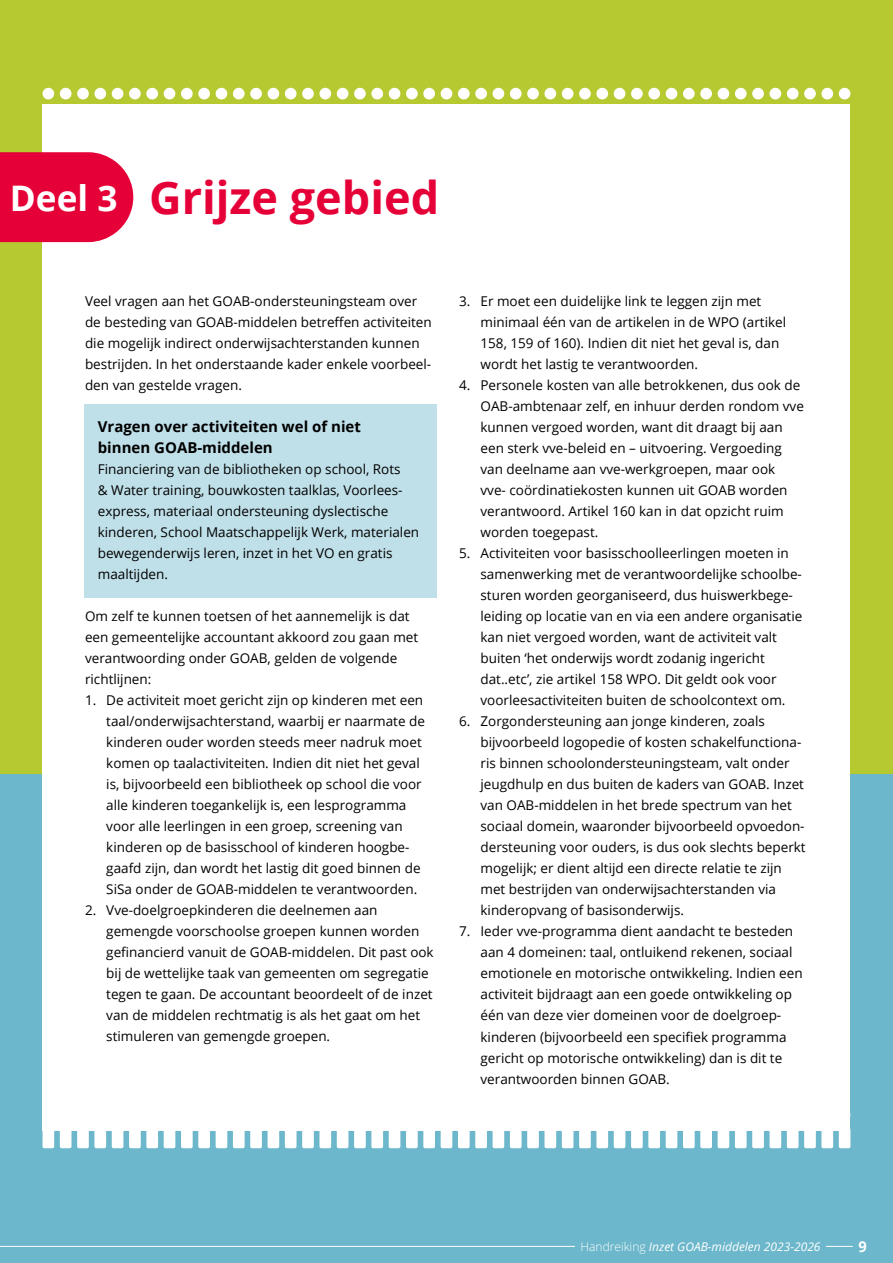
<style>
.page{position:relative;width:893px;height:1263px;background:#b6c930}
.page>*{position:absolute;margin:0;border:0;box-sizing:border-box;transform-origin:0 0}
.t1{font:700 45px "Open Sans";color:#e60038}
.t2{font:700 35.25px "Open Sans";color:#fff}
.t3{font:700 15px/21px "Open Sans";color:#000}
.t4{font:700 15px "Open Sans";color:#fff}
.t5{font:13.5px/21px "Open Sans";color:#000}
.t6{font:italic 12px "Open Sans";color:#fff}
.s1{font-weight:300;font-style:normal}
</style>
<div class="page">
<div style="left:0;top:774px;width:893px;height:489px;background:#6cb7cb"></div>
<div style="left:43px;top:104px;width:807px;height:1027px;background:#fff"></div>
<hr style="left:0;top:1246px;width:853px;height:1px;background:#fff">
<div style="left:575px;top:1242px;width:251px;height:9px;background:#6cb7cb"></div>
<div style="left:85px;top:404px;width:352px;height:194px;background:#c0e0e9"></div>
<svg style="left:0;top:152px;width:133px;height:90px"></svg>
<svg style="left:43px;top:1131px;width:11px;height:17px"></svg>
<div style="left:43px;top:88px;width:11px;height:11px;background:#fff;border-radius:50%"></div>
<div style="left:60px;top:88px;width:12px;height:11px;background:#fff;border-radius:50%"></div>
<div style="left:77px;top:88px;width:12px;height:11px;background:#fff;border-radius:50%"></div>
<svg style="left:60px;top:1131px;width:46px;height:17px"></svg>
<div style="left:94px;top:88px;width:12px;height:11px;background:#fff;border-radius:50%"></div>
<svg style="left:112px;top:1131px;width:11px;height:17px"></svg>
<div style="left:112px;top:88px;width:11px;height:11px;background:#fff;border-radius:50%"></div>
<div style="left:129px;top:88px;width:12px;height:11px;background:#fff;border-radius:50%"></div>
<svg style="left:129px;top:1131px;width:29px;height:17px"></svg>
<div style="left:146px;top:88px;width:12px;height:11px;background:#fff;border-radius:50%"></div>
<svg style="left:164px;top:1131px;width:11px;height:17px"></svg>
<div style="left:164px;top:88px;width:11px;height:11px;background:#fff;border-radius:50%"></div>
<div style="left:181px;top:88px;width:12px;height:11px;background:#fff;border-radius:50%"></div>
<svg style="left:181px;top:1131px;width:29px;height:17px"></svg>
<div style="left:198px;top:88px;width:12px;height:11px;background:#fff;border-radius:50%"></div>
<svg style="left:216px;top:1131px;width:11px;height:17px"></svg>
<div style="left:216px;top:88px;width:11px;height:11px;background:#fff;border-radius:50%"></div>
<div style="left:233px;top:88px;width:12px;height:11px;background:#fff;border-radius:50%"></div>
<svg style="left:233px;top:1131px;width:29px;height:17px"></svg>
<div style="left:250px;top:88px;width:12px;height:11px;background:#fff;border-radius:50%"></div>
<svg style="left:268px;top:1131px;width:11px;height:17px"></svg>
<div style="left:268px;top:88px;width:11px;height:11px;background:#fff;border-radius:50%"></div>
<div style="left:285px;top:88px;width:12px;height:11px;background:#fff;border-radius:50%"></div>
<div style="left:302px;top:88px;width:12px;height:11px;background:#fff;border-radius:50%"></div>
<svg style="left:285px;top:1131px;width:46px;height:17px"></svg>
<div style="left:319px;top:88px;width:12px;height:11px;background:#fff;border-radius:50%"></div>
<svg style="left:337px;top:1131px;width:11px;height:17px"></svg>
<div style="left:337px;top:88px;width:11px;height:11px;background:#fff;border-radius:50%"></div>
<div style="left:354px;top:88px;width:12px;height:11px;background:#fff;border-radius:50%"></div>
<svg style="left:354px;top:1131px;width:29px;height:17px"></svg>
<div style="left:371px;top:88px;width:12px;height:11px;background:#fff;border-radius:50%"></div>
<svg style="left:389px;top:1131px;width:11px;height:17px"></svg>
<div style="left:389px;top:88px;width:11px;height:11px;background:#fff;border-radius:50%"></div>
<div style="left:406px;top:88px;width:12px;height:11px;background:#fff;border-radius:50%"></div>
<svg style="left:406px;top:1131px;width:29px;height:17px"></svg>
<div style="left:423px;top:88px;width:12px;height:11px;background:#fff;border-radius:50%"></div>
<svg style="left:441px;top:1131px;width:11px;height:17px"></svg>
<div style="left:441px;top:88px;width:11px;height:11px;background:#fff;border-radius:50%"></div>
<div style="left:458px;top:88px;width:12px;height:11px;background:#fff;border-radius:50%"></div>
<svg style="left:458px;top:1131px;width:29px;height:17px"></svg>
<div style="left:475px;top:88px;width:12px;height:11px;background:#fff;border-radius:50%"></div>
<svg style="left:493px;top:1131px;width:11px;height:17px"></svg>
<div style="left:493px;top:88px;width:11px;height:11px;background:#fff;border-radius:50%"></div>
<div style="left:510px;top:88px;width:12px;height:11px;background:#fff;border-radius:50%"></div>
<div style="left:527px;top:88px;width:12px;height:11px;background:#fff;border-radius:50%"></div>
<svg style="left:510px;top:1131px;width:46px;height:17px"></svg>
<div style="left:544px;top:88px;width:12px;height:11px;background:#fff;border-radius:50%"></div>
<svg style="left:562px;top:1131px;width:11px;height:17px"></svg>
<div style="left:562px;top:88px;width:11px;height:11px;background:#fff;border-radius:50%"></div>
<div style="left:579px;top:88px;width:12px;height:11px;background:#fff;border-radius:50%"></div>
<svg style="left:579px;top:1131px;width:29px;height:17px"></svg>
<div style="left:596px;top:88px;width:12px;height:11px;background:#fff;border-radius:50%"></div>
<svg style="left:614px;top:1131px;width:11px;height:17px"></svg>
<div style="left:614px;top:88px;width:11px;height:11px;background:#fff;border-radius:50%"></div>
<div style="left:631px;top:88px;width:12px;height:11px;background:#fff;border-radius:50%"></div>
<svg style="left:631px;top:1131px;width:29px;height:17px"></svg>
<div style="left:648px;top:88px;width:12px;height:11px;background:#fff;border-radius:50%"></div>
<svg style="left:666px;top:1131px;width:11px;height:17px"></svg>
<div style="left:666px;top:88px;width:11px;height:11px;background:#fff;border-radius:50%"></div>
<div style="left:683px;top:88px;width:12px;height:11px;background:#fff;border-radius:50%"></div>
<svg style="left:683px;top:1131px;width:29px;height:17px"></svg>
<div style="left:700px;top:88px;width:12px;height:11px;background:#fff;border-radius:50%"></div>
<svg style="left:718px;top:1131px;width:11px;height:17px"></svg>
<div style="left:718px;top:88px;width:11px;height:11px;background:#fff;border-radius:50%"></div>
<div style="left:735px;top:88px;width:12px;height:11px;background:#fff;border-radius:50%"></div>
<div style="left:752px;top:88px;width:12px;height:11px;background:#fff;border-radius:50%"></div>
<svg style="left:735px;top:1131px;width:46px;height:17px"></svg>
<div style="left:769px;top:88px;width:12px;height:11px;background:#fff;border-radius:50%"></div>
<svg style="left:787px;top:1131px;width:11px;height:17px"></svg>
<div style="left:787px;top:88px;width:11px;height:11px;background:#fff;border-radius:50%"></div>
<div style="left:804px;top:88px;width:12px;height:11px;background:#fff;border-radius:50%"></div>
<svg style="left:804px;top:1131px;width:29px;height:17px"></svg>
<div style="left:821px;top:88px;width:12px;height:11px;background:#fff;border-radius:50%"></div>
<svg style="left:839px;top:1131px;width:11px;height:17px"></svg>
<div style="left:839px;top:88px;width:11px;height:11px;background:#fff;border-radius:50%"></div>
<h2 class="t2" style="left:10px;top:173px;width:109px">Deel 3</h2>
<h1 class="t1" style="left:149px;top:166px;width:292px">Grijze gebied</h1>
<p class="t5" style="left:85px;top:290px;width:348px">Veel vragen aan het GOAB-ondersteuningsteam over de besteding van GOAB-middelen betreffen activiteiten die mogelijk indirect onderwijsachterstanden kunnen bestrijden. In het onderstaande kader enkele voorbeel&shy;den van gestelde vragen.</p>
<p class="t3" style="left:98px;top:416px;width:265px">Vragen over activiteiten wel of niet binnen GOAB-middelen</p>
<p class="t5" style="left:98px;top:458px;width:323px">Financiering van de bibliotheken op school, Rots<br>&amp; Water training, bouwkosten taalklas, Voorlees&shy;express, materiaal ondersteuning dyslectische kinderen, School Maatschappelijk Werk, materialen bewegenderwijs leren, inzet in het VO en gratis maaltijden.</p>
<p class="t5" style="left:85px;top:605px;width:335px">Om zelf te kunnen toetsen of het aannemelijk is dat een gemeentelijke accountant akkoord zou gaan met verantwoording onder GOAB, gelden de volgende richtlijnen:</p>
<p class="t5" style="left:106px;top:689px;width:320px;text-indent:-21px">1. De activiteit moet gericht zijn op kinderen met een taal/onderwijsachterstand, waarbij er naarmate de kinderen ouder worden steeds meer nadruk moet komen op taalactiviteiten. Indien dit niet het geval is, bijvoorbeeld een bibliotheek op school die voor alle kinderen toegankelijk is, een lesprogramma voor alle leerlingen in een groep, screening van kinderen op de basisschool of kinderen hoogbe&shy;gaafd zijn, dan wordt het lastig dit goed binnen de SiSa onder de GOAB-middelen te verantwoorden.</p>
<p class="t5" style="left:106px;top:899px;width:329px;text-indent:-21px">2. Vve-doelgroepkinderen die deelnemen aan gemengde voorschoolse groepen kunnen worden gefinancierd vanuit de GOAB-middelen. Dit past ook bij de wettelijke taak van gemeenten om segregatie tegen te gaan. De accountant beoordeelt of de inzet van de middelen rechtmatig is als het gaat om het stimuleren van gemengde groepen.</p>
<p class="t5" style="left:480px;top:290px;width:307px;text-indent:-21px">3. Er moet een duidelijke link te leggen zijn met minimaal één van de artikelen in de WPO (artikel 158, 159 of 160). Indien dit niet het geval is, dan wordt het lastig te verantwoorden.</p>
<p class="t5" style="left:480px;top:374px;width:325px;text-indent:-21px">4. Personele kosten van alle betrokkenen, dus ook de OAB-ambtenaar zelf, en inhuur derden rondom vve kunnen vergoed worden, want dit draagt bij aan een sterk vve-beleid en – uitvoering. Vergoeding van deelname aan vve-werkgroepen, maar ook vve- coördinatiekosten kunnen uit GOAB worden verantwoord. Artikel 160 kan in dat opzicht ruim worden toegepast.</p>
<p class="t5" style="left:480px;top:542px;width:323px;text-indent:-21px">5. Activiteiten voor basisschoolleerlingen moeten in samenwerking met de verantwoordelijke schoolbe&shy;sturen worden georganiseerd, dus huiswerkbege&shy;leiding op locatie van en via een andere organisatie kan niet vergoed worden, want de activiteit valt buiten ‘het onderwijs wordt zodanig ingericht dat..etc’, zie artikel 158 WPO. Dit geldt ook voor voorleesactiviteiten buiten de schoolcontext om.</p>
<p class="t5" style="left:480px;top:711px;width:327px;text-indent:-21px">6. Zorgondersteuning aan jonge kinderen, zoals bijvoorbeeld logopedie of kosten schakelfunctiona&shy;ris binnen schoolondersteuningsteam, valt onder jeugdhulp en dus buiten de kaders van GOAB. Inzet van OAB-middelen in het brede spectrum van het sociaal domein, waaronder bijvoorbeeld opvoedon&shy;dersteuning voor ouders, is dus ook slechts beperkt mogelijk; er dient altijd een directe relatie te zijn met bestrijden van onderwijsachterstanden via kinderopvang of basisonderwijs.</p>
<p class="t5" style="left:480px;top:921px;width:324px;text-indent:-21px">7. Ieder vve-programma dient aandacht te besteden aan 4 domeinen: taal, ontluikend rekenen, sociaal emotionele en motorische ontwikkeling. Indien een activiteit bijdraagt aan een goede ontwikkeling op één van deze vier domeinen voor de doelgroep&shy;kinderen (bijvoorbeeld een specifiek programma gericht op motorische ontwikkeling) dan is dit te verantwoorden binnen GOAB.</p>
<p class="t6" style="left:581px;top:1238px;width:241px"><span class="s1">Handreiking</span> Inzet GOAB-middelen 2023-2026</p>
<p class="t4" style="left:858px;top:1236px;width:10px">9</p>
</div>
